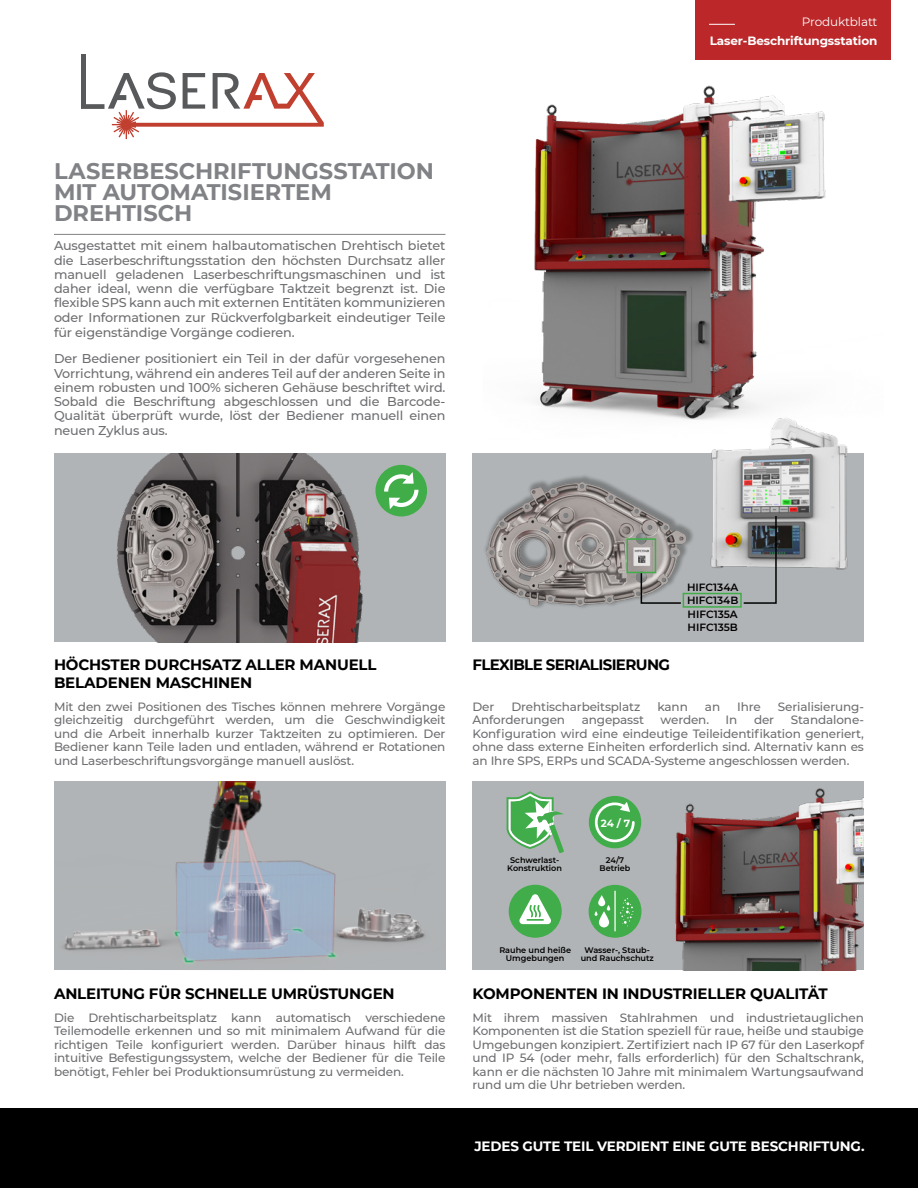
<style>
.page{position:relative;width:918px;height:1188px;background:#fff}
.page>*{position:absolute;margin:0;border:0;box-sizing:border-box;transform-origin:0 0}
.t1{font:700 22.5px/21px "Montserrat";color:#808285}
.t2{font:700 15px/18px "Montserrat";letter-spacing:-.01em;color:#000}
.t3{font:700 15px "Montserrat";letter-spacing:-.04em;color:#000}
.t4{font:700 13.5px "Montserrat";letter-spacing:-.01em;color:#fff}
.t5{font:500 12.75px/14.4px "Montserrat";letter-spacing:-.01em;color:#6d6e71;text-align:justify}
.t6{font:500 12px/13.5px "Montserrat";letter-spacing:-.01em;color:#6d6e71;text-align:justify}
.t7{font:700 12px "Montserrat";letter-spacing:-.01em;color:#fff}
.t8{font:12px "Montserrat";letter-spacing:-.01em;color:#fff}
.t9{font:600 10.5px/13.5px "Montserrat";color:#000;text-align:justify}
.t10{font:700 10.35px "Montserrat";color:#fff}
.t11{font:600 8.1px/8.1px "Montserrat";color:#000;text-align:center}
</style>
<div class="page">
<div style="left:0;top:1108px;width:918px;height:80px;background:#000"></div>
<svg style="left:81px;top:54px;width:243px;height:85px"></svg>
<div style="left:54px;top:453px;width:392px;height:189px;background:#b1b4b6"></div>
<img style="left:117px;top:453px;width:246px;height:189px">
<img style="left:54px;top:781px;width:392px;height:189px">
<div style="left:472px;top:453px;width:392px;height:189px;background:#b1b4b6"></div>
<div style="left:472px;top:781px;width:392px;height:189px;background:#b1b4b6"></div>
<img style="left:636px;top:788px;width:228px;height:182px">
<hr style="left:54px;top:234px;width:392px;height:1px;background:#808285">
<img style="left:534px;top:59px;width:350px;height:359px">
<img style="left:485px;top:476px;width:198px;height:132px">
<img style="left:674px;top:402px;width:204px;height:194px">
<div style="left:627px;top:538px;width:29px;height:35px;border:2px solid #41ad49"></div>
<svg style="left:640px;top:572px;width:42px;height:33px"></svg>
<svg style="left:742px;top:514px;width:35px;height:90px"></svg>
<div style="left:375px;top:465px;width:52px;height:51px;background:#41ad49;border-radius:50%"></div>
<svg style="left:384px;top:472px;width:34px;height:37px"></svg>
<div style="left:683px;top:593px;width:59px;height:15px;border:2px solid #41ad49"></div>
<svg style="left:507px;top:791px;width:57px;height:62px"></svg>
<div style="left:589px;top:885px;width:53px;height:53px;background:#40ad4a;border-radius:50%"></div>
<svg style="left:599px;top:911px;width:10px;height:16px"></svg>
<svg style="left:598px;top:895px;width:7px;height:11px"></svg>
<svg style="left:607px;top:905px;width:3px;height:6px"></svg>
<svg style="left:595px;top:911px;width:3px;height:5px"></svg>
<hr style="left:614px;top:891px;width:2px;height:40px;background:#fff">
<svg style="left:620px;top:898px;width:13px;height:28px"></svg>
<div style="left:509px;top:885px;width:53px;height:53px;background:#40ad4a;border-radius:50%"></div>
<svg style="left:519px;top:894px;width:32px;height:30px"></svg>
<div style="left:589px;top:796px;width:52px;height:52px;background:#40ad4a;border-radius:50%"></div>
<svg style="left:594px;top:801px;width:42px;height:43px"></svg>
<div style="left:696px;top:0;width:195px;height:59px;background:#bc2729"></div>
<svg style="left:709px;top:24px;width:26px;height:1px"></svg>
<h1 class="t1" style="left:54px;top:159px;width:382px">LASERBESCHRIFTUNGSSTATION<br>MIT AUTOMATISIERTEM<br>DREHTISCH</h1>
<p class="t5" style="left:54px;top:238px;width:393px">Ausgestattet mit einem halbautomatischen Drehtisch bietet die Laserbeschriftungsstation den höchsten Durchsatz aller manuell geladenen Laserbeschriftungsmaschinen und ist daher ideal, wenn die verfügbare Taktzeit begrenzt ist. Die flexible SPS kann auch mit externen Entitäten kommunizieren oder Informationen zur Rückverfolgbarkeit eindeutiger Teile für eigenständige Vorgänge codieren.</p>
<p class="t5" style="left:54px;top:351px;width:393px">Der Bediener positioniert ein Teil in der dafür vorgesehenen Vorrichtung, während ein anderes Teil auf der anderen Seite in einem robusten und 100% sicheren Gehäuse beschriftet wird.<br>Sobald die Beschriftung abgeschlossen und die Barcode-Qualität überprüft wurde, löst der Bediener manuell einen neuen Zyklus aus.</p>
<p class="t8" style="left:802px;top:14px;width:77px">Produktblatt</p>
<p class="t7" style="left:710px;top:32px;width:169px">Laser-Beschriftungsstation</p>
<p class="t2" style="left:54px;top:655px;width:324px">HÖCHSTER DURCHSATZ ALLER MANUELL<br>BELADENEN MASCHINEN</p>
<p class="t6" style="left:54px;top:699px;width:393px">Mit den zwei Positionen des Tisches können mehrere Vorgänge gleichzeitig durchgeführt werden, um die Geschwindigkeit und die Arbeit innerhalb kurzer Taktzeiten zu optimieren. Der Bediener kann Teile laden und entladen, während er Rotationen und Laserbeschriftungsvorgänge manuell auslöst.</p>
<p class="t9" style="left:687px;top:580px;width:53px">HIFC134A HIFC134B HIFC135A HIFC135B</p>
<p class="t3" style="left:472px;top:654px;width:199px">FLEXIBLE SERIALISIERUNG</p>
<p class="t6" style="left:472px;top:699px;width:23px">Der</p>
<p class="t6" style="left:512px;top:699px;width:130px">Drehtischarbeitsplatz</p>
<p class="t6" style="left:657px;top:699px;width:32px">kann</p>
<p class="t6" style="left:705px;top:699px;width:17px">an</p>
<p class="t6" style="left:737px;top:699px;width:25px">Ihre</p>
<p class="t6" style="left:778px;top:699px;width:88px">Serialisierung-</p>
<p class="t6" style="left:472px;top:713px;width:94px">Anforderungen</p>
<p class="t6" style="left:582px;top:713px;width:64px">angepasst</p>
<p class="t6" style="left:661px;top:713px;width:50px">werden.</p>
<p class="t6" style="left:726px;top:713px;width:13px">In</p>
<p class="t6" style="left:754px;top:713px;width:22px">der</p>
<p class="t6" style="left:472px;top:713px;width:393px;text-indent:318px">Standalone-Konfiguration wird eine eindeutige Teileidentifikation generiert, ohne dass externe Einheiten erforderlich sind. Alternativ kann es an Ihre SPS, ERPs und SCADA-Systeme angeschlossen werden.</p>
<p class="t11" style="left:507px;top:856px;width:56px">Schwerlast-<br>Konstruktion</p>
<p class="t10" style="left:601px;top:816px;width:31px">24 / 7</p>
<p class="t11" style="left:600px;top:856px;width:32px">24/7<br>Betrieb</p>
<p class="t2" style="left:54px;top:984px;width:342px">ANLEITUNG FÜR SCHNELLE UMRÜSTUNGEN</p>
<p class="t6" style="left:54px;top:1010px;width:393px">Die Drehtischarbeitsplatz kann automatisch verschiedene Teilemodelle erkennen und so mit minimalem Aufwand für die richtigen Teile konfiguriert werden. Darüber hinaus hilft das intuitive Befestigungssystem, welche der Bediener für die Teile benötigt, Fehler bei Produktionsumrüstung zu vermeiden.</p>
<p class="t11" style="left:499px;top:946px;width:73px">Rauhe und heiße<br>Umgebungen</p>
<p class="t11" style="left:581px;top:946px;width:75px">Wasser-, Staub&shy;und Rauchschutz</p>
<p class="t2" style="left:472px;top:984px;width:357px">KOMPONENTEN IN INDUSTRIELLER QUALITÄT</p>
<p class="t6" style="left:472px;top:1010px;width:393px">Mit ihrem massiven Stahlrahmen und industrietauglichen Komponenten ist die Station speziell für raue, heiße und staubige Umgebungen konzipiert. Zertifiziert nach IP 67 für den Laserkopf und IP 54 (oder mehr, falls erforderlich) für den Schaltschrank, kann er die nächsten 10 Jahre mit minimalem Wartungsaufwand rund um die Uhr betrieben werden.</p>
<p class="t4" style="left:474px;top:1136px;width:392px">JEDES GUTE TEIL VERDIENT EINE GUTE BESCHRIFTUNG.</p>
</div>
